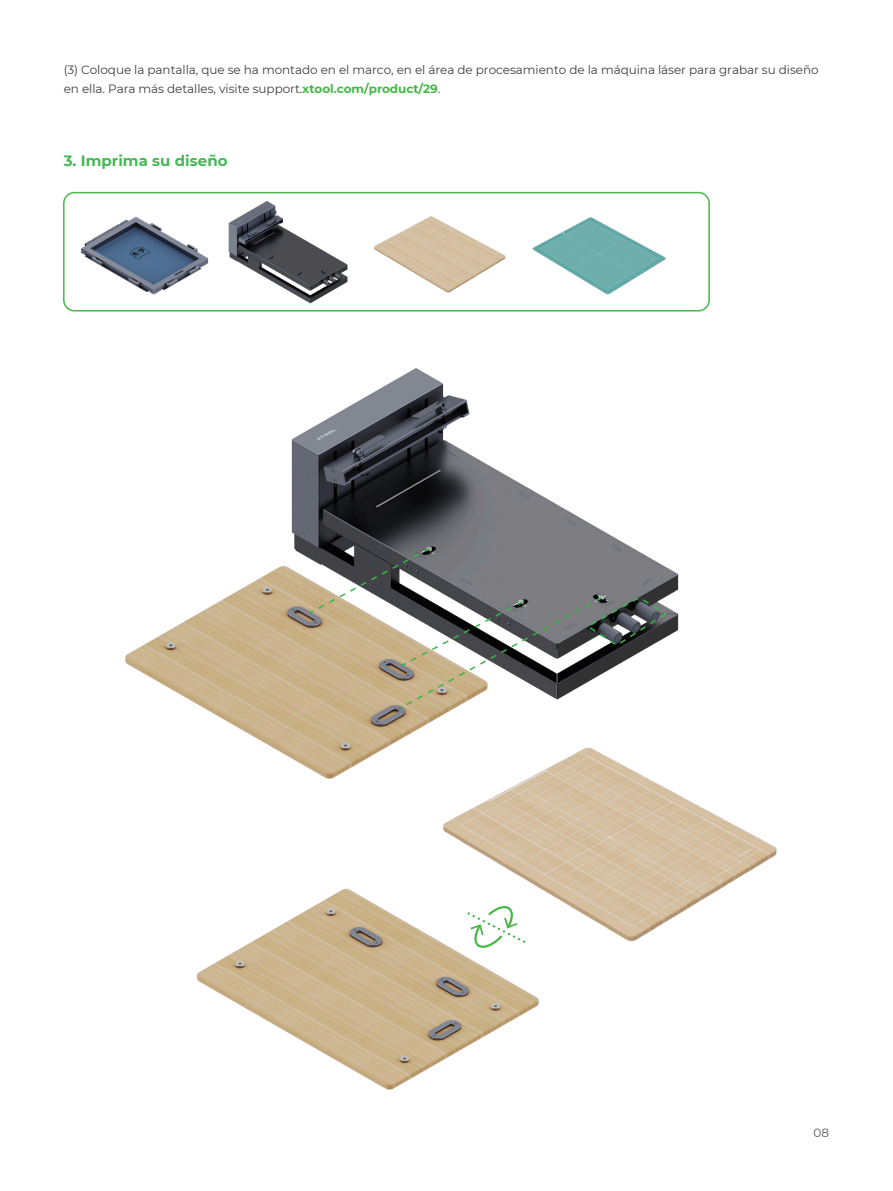
<style>
.page{position:relative;width:893px;height:1191px;background:#fff}
.page>*{position:absolute;margin:0;border:0;box-sizing:border-box;transform-origin:0 0}
.t1{font:700 15px "Montserrat";color:#46b856}
.t2{font:12px/19.2px "Montserrat";letter-spacing:-.005em;color:#3f3f40}
.t3{font:12px "Montserrat";color:#58595b}
.s1{font-weight:700;color:#49b748}
</style>
<div class="page">
<img style="left:443px;top:806px;width:334px;height:136px">
<img style="left:80px;top:216px;width:129px;height:79px">
<img style="left:125px;top:368px;width:574px;height:438px">
<img style="left:196px;top:849px;width:389px;height:241px">
<svg style="left:466px;top:903px;width:65px;height:48px"></svg>
<svg style="left:307px;top:546px;width:361px;height:164px"></svg>
<div style="left:63px;top:192px;width:647px;height:119px;border:2px solid #49b748;border-radius:11px"></div>
<img style="left:221px;top:191px;width:136px;height:119px">
<img style="left:374px;top:216px;width:132px;height:77px">
<img style="left:532px;top:217px;width:134px;height:78px">
<p class="t2" style="left:64px;top:60px;width:756px">(3) Coloque la pantalla, que se ha montado en el marco, en el área de procesamiento de la máquina láser para grabar su diseño en ella. Para más detalles, visite support.<span class="s1">xtool.com/product/29</span>.</p>
<p class="t1" style="left:64px;top:150px;width:165px">3. Imprima su diseño</p>
<p class="t3" style="left:814px;top:1124px;width:17px">08</p>
</div>
